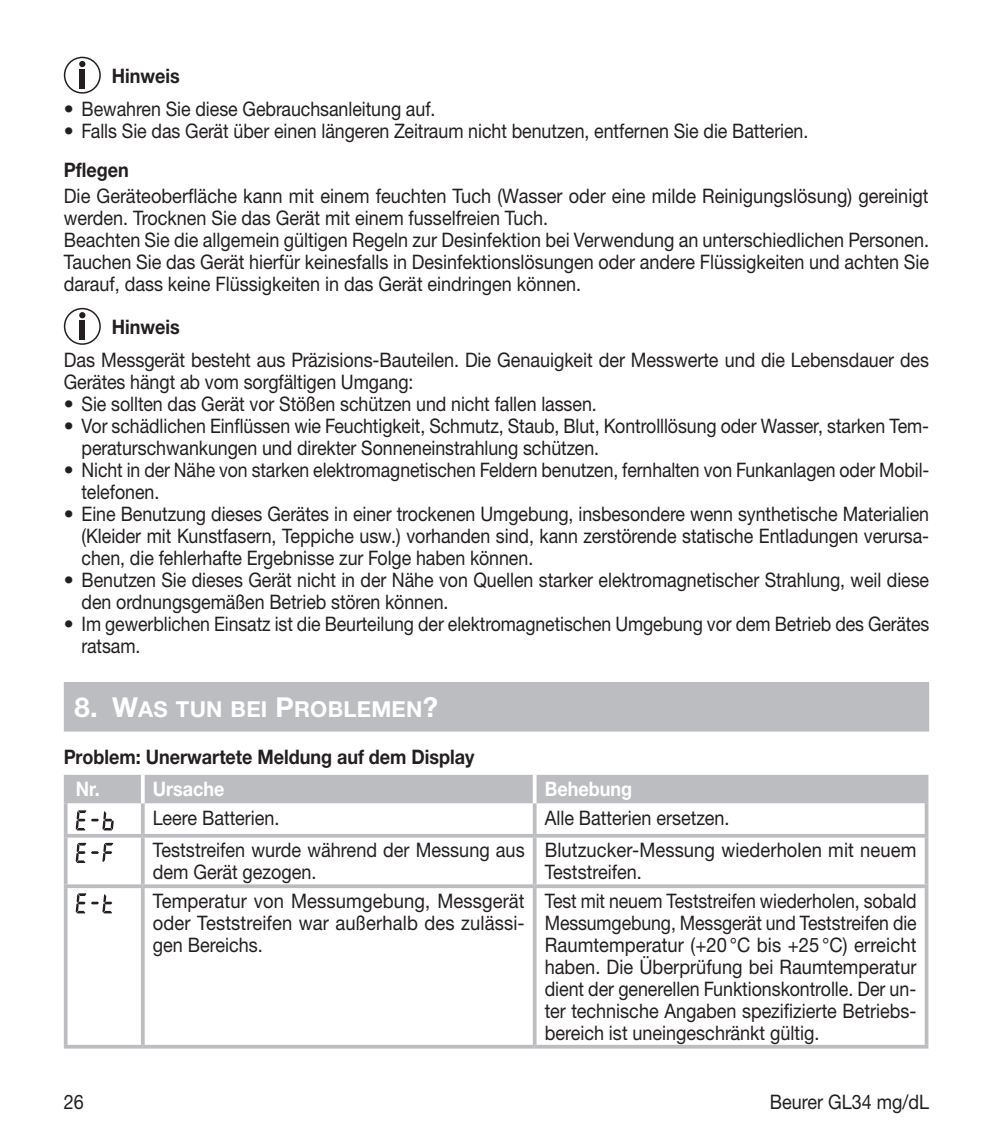
<style>
.page{position:relative;width:993px;height:1134px;background:#fff}
.page>*{position:absolute;margin:0;border:0;box-sizing:border-box;transform-origin:0 0}
.t1{font:22px "Helvetica Neue LTW1 G Bd SC800";letter-spacing:.015em;color:#fff}
.t2{font:20px/22px "Helvetica Neue LTW1 G";letter-spacing:-.005em;color:#231f20}
.t3{font:20px/22px "Helvetica Neue LTW1 G";letter-spacing:-.005em;color:#231f20;scale:.91 1}
.t4{font:20px/22px "Helvetica Neue LTW1 G";letter-spacing:-.005em;color:#231f20;text-align:justify;scale:.88 1}
.t5{font:20px/22px "Helvetica Neue LTW1 G";letter-spacing:-.005em;color:#231f20;scale:.9 1}
.t6{font:20px/22px "Helvetica Neue LTW1 G";letter-spacing:-.005em;color:#231f20;scale:.92 1}
.t7{font:700 20px "Helvetica Neue LTW1 G";color:#231f20;scale:.9 1}
.t8{font:700 20px "Helvetica Neue LTW1 G";color:#fff;scale:.9 1}
.s1{font-size:27.5px}
</style>
<div class="page">
<div style="left:64px;top:682px;width:864px;height:49px;background:#bcbdc0"></div>
<div style="left:64px;top:57px;width:37px;height:37px;border:2px solid #231f20;border-radius:50%"></div>
<svg style="left:79px;top:61px;width:6px;height:6px"></svg>
<div style="left:79px;top:70px;width:6px;height:19px;background:#231f20"></div>
<div style="left:64px;top:308px;width:37px;height:37px;border:2px solid #231f20;border-radius:50%"></div>
<svg style="left:79px;top:312px;width:6px;height:6px"></svg>
<div style="left:79px;top:321px;width:6px;height:19px;background:#231f20"></div>
<div style="left:68px;top:775px;width:856px;height:28px;background:#bcbdc0"></div>
<hr style="left:64px;top:775px;width:4px;height:28px;background:#bcbdc0">
<hr style="left:924px;top:775px;width:4px;height:28px;background:#bcbdc0">
<svg style="left:64px;top:803px;width:4px;height:31px"></svg>
<svg style="left:141px;top:803px;width:4px;height:31px"></svg>
<svg style="left:532px;top:803px;width:4px;height:31px"></svg>
<svg style="left:924px;top:803px;width:4px;height:31px"></svg>
<svg style="left:64px;top:834px;width:79px;height:4px"></svg>
<svg style="left:64px;top:838px;width:4px;height:46px"></svg>
<svg style="left:143px;top:834px;width:391px;height:4px;background:#c1c2c5"></svg>
<svg style="left:141px;top:838px;width:4px;height:46px"></svg>
<svg style="left:534px;top:834px;width:394px;height:4px;background:#c1c2c5"></svg>
<svg style="left:532px;top:838px;width:4px;height:46px"></svg>
<svg style="left:924px;top:838px;width:4px;height:46px"></svg>
<svg style="left:64px;top:884px;width:79px;height:4px"></svg>
<svg style="left:64px;top:888px;width:4px;height:157px"></svg>
<svg style="left:143px;top:884px;width:391px;height:4px;background:#c1c2c5"></svg>
<svg style="left:141px;top:888px;width:4px;height:157px"></svg>
<svg style="left:534px;top:884px;width:394px;height:4px;background:#c1c2c5"></svg>
<svg style="left:532px;top:888px;width:4px;height:157px"></svg>
<svg style="left:924px;top:888px;width:4px;height:157px"></svg>
<hr style="left:64px;top:1045px;width:79px;height:3px;background:#bcbdc0">
<hr style="left:143px;top:1045px;width:391px;height:3px;background:#bcbdc0">
<hr style="left:534px;top:1045px;width:394px;height:3px;background:#bcbdc0">
<svg style="left:141px;top:775px;width:4px;height:28px"></svg>
<svg style="left:532px;top:775px;width:4px;height:28px"></svg>
<svg style="left:76px;top:810px;width:38px;height:20px"></svg>
<svg style="left:76px;top:843px;width:37px;height:20px"></svg>
<svg style="left:76px;top:893px;width:36px;height:20px"></svg>
<p class="t7" style="left:112px;top:64px;width:77px">Hinweis</p>
<p class="t2" style="left:64px;top:97px;width:373px">• Bewahren Sie diese Gebrauchsanleitung auf.</p>
<p class="t2" style="left:64px;top:119px;width:745px">• Falls Sie das Gerät über einen längeren Zeitraum nicht benutzen, entfernen Sie die Batterien.</p>
<p class="t7" style="left:64px;top:158px;width:74px">Pflegen</p>
<p class="t3" style="left:64px;top:185px;width:952px">Die Geräteoberfläche kann mit einem feuchten Tuch (Wasser oder eine milde Reinigungslösung) gereinigt werden. Trocknen Sie das Gerät mit einem fusselfreien Tuch.<br>Beachten Sie die allgemein gültigen Regeln zur Desinfektion bei Verwendung an unterschiedlichen Personen.<br>Tauchen Sie das Gerät hierfür keinesfalls in Desinfektionslösungen oder andere Flüssigkeiten und achten Sie darauf, dass keine Flüssigkeiten in das Gerät eindringen können.</p>
<p class="t7" style="left:112px;top:315px;width:77px">Hinweis</p>
<p class="t5" style="left:64px;top:349px;width:962px">Das Messgerät besteht aus Präzisions-Bauteilen. Die Genauigkeit der Messwerte und die Lebensdauer des<br>Gerätes hängt ab vom sorgfältigen Umgang:</p>
<p class="t2" style="left:64px;top:393px;width:534px">• Sie sollten das Gerät vor Stößen schützen und nicht fallen lassen.</p>
<p class="t2" style="left:81px;top:415px;width:848px;text-indent:-18px">• Vor schädlichen Einflüssen wie Feuchtigkeit, Schmutz, Staub, Blut, Kontrolllösung oder Wasser, starken Tem&shy;peraturschwankungen und direkter Sonneneinstrahlung schützen.</p>
<p class="t2" style="left:81px;top:459px;width:847px;text-indent:-18px">• Nicht in der Nähe von starken elektromagnetischen Feldern benutzen, fernhalten von Funkanlagen oder Mobil&shy;telefonen.</p>
<p class="t2" style="left:81px;top:503px;width:848px;text-align:justify;text-indent:-18px">• Eine Benutzung dieses Gerätes in einer trockenen Umgebung, insbesondere wenn synthetische Materialien (Kleider mit Kunstfasern, Teppiche usw.) vorhanden sind, kann zerstörende statische Entladungen verursa&shy;chen, die fehlerhafte Ergebnisse zur Folge haben können.</p>
<p class="t2" style="left:81px;top:569px;width:848px;text-indent:-18px">• Benutzen Sie dieses Gerät nicht in der Nähe von Quellen starker elektromagnetischer Strahlung, weil diese den ordnungsgemäßen Betrieb stören können.</p>
<p class="t2" style="left:81px;top:613px;width:849px;text-indent:-18px">• Im gewerblichen Einsatz ist die Beurteilung der elektromagnetischen Umgebung vor dem Betrieb des Gerätes ratsam.</p>
<p class="t1" style="left:74px;top:696px;width:365px"><span class="s1">8. W</span>AS TUN BEI <span class="s1">P</span>ROBLEMEN<span class="s1">?</span></p>
<p class="t7" style="left:64px;top:745px;width:457px">Problem: Unerwartete Meldung auf dem Display</p>
<p class="t8" style="left:76px;top:777px;width:28px">Nr.</p>
<p class="t8" style="left:153px;top:777px;width:81px">Ursache</p>
<p class="t8" style="left:544px;top:777px;width:99px">Behebung</p>
<p class="t5" style="left:153px;top:806px;width:142px">Leere Batterien.</p>
<p class="t5" style="left:544px;top:806px;width:207px">Alle Batterien ersetzen.</p>
<p class="t5" style="left:153px;top:839px;width:414px">Teststreifen wurde während der Messung aus dem Gerät gezogen.</p>
<p class="t6" style="left:544px;top:839px;width:405px">Blutzucker-Messung wiederholen mit neuem<br>Teststreifen.</p>
<p class="t6" style="left:153px;top:889px;width:405px;text-align:justify">Temperatur von Messumgebung, Messgerät oder Teststreifen war außerhalb des zulässi&shy;gen Bereichs.</p>
<p class="t4" style="left:544px;top:889px;width:424px">Test mit neuem Teststreifen wiederholen, sobald Messumgebung, Messgerät und Teststreifen die Raumtemperatur (+20 °C bis +25 °C) erreicht haben. Die Überprüfung bei Raumtemperatur dient der generellen Funktionskontrolle. Der un&shy;ter technische Angaben spezifizierte Betriebs&shy;bereich ist uneingeschränkt gültig.</p>
<p class="t5" style="left:64px;top:1091px;width:24px">26</p>
<p class="t5" style="left:769px;top:1091px;width:178px">Beurer GL34 mg/dL</p>
</div>
